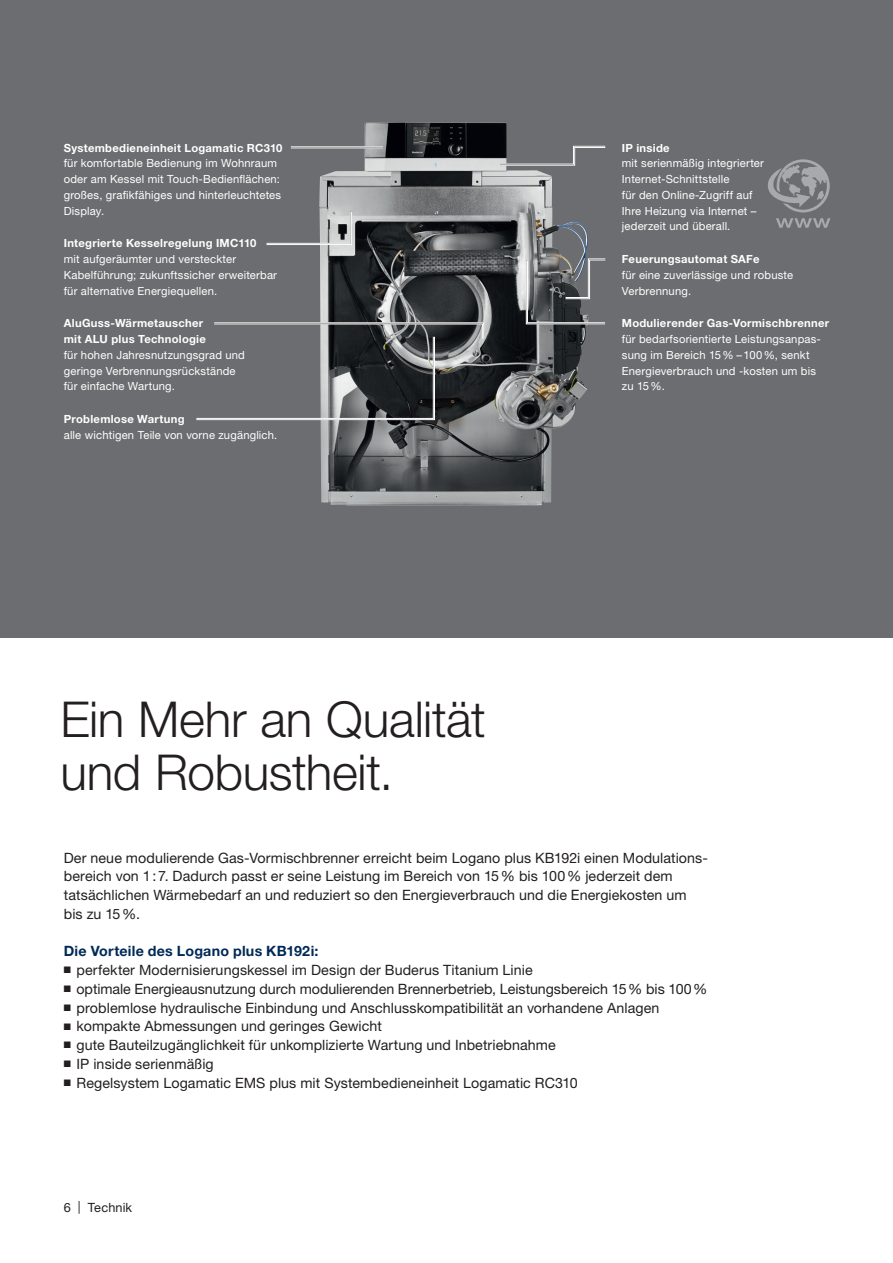
<style>
.page{position:relative;width:893px;height:1263px;background:#fff}
.page>*{position:absolute;margin:0;border:0;box-sizing:border-box;transform-origin:0 0}
.t1{font:300 49.5px/52.5px "Helvetica Neue LT Pro";letter-spacing:-.01em;color:#231f20}
.t2{font:14.25px/18.8px "Helvetica Neue LT Pro";letter-spacing:.005em;color:#231f20}
.t3{font:700 14.25px "Helvetica Neue LT Pro";letter-spacing:.015em;color:#002a56}
.t4{font:12.75px "Helvetica Neue LT Pro";letter-spacing:.01em;color:#231f20}
.t5{font:11.25px/15.8px "Helvetica Neue LT Pro";letter-spacing:.015em;color:#fff}
.t6{font:700 11.25px/15.8px "Helvetica Neue LT Pro";letter-spacing:.025em;color:#fff}
.t7{font:9.3px "Zapf Dingbats ITC";color:#231f20}
</style>
<div class="page">
<div style="left:0;top:0;width:893px;height:638px;background:#6c6d70"></div>
<img style="left:320px;top:122px;width:268px;height:383px">
<svg style="left:776px;top:218px;width:54px;height:10px"></svg>
<svg style="left:768px;top:159px;width:62px;height:53px"></svg>
<hr style="left:291px;top:146px;width:92px;height:2px;background:#231f20">
<hr style="left:291px;top:146px;width:92px;height:1px;background:#fff">
<hr style="left:291px;top:148px;width:92px;height:1px;background:#fff">
<svg style="left:266px;top:210px;width:87px;height:36px"></svg>
<svg style="left:499px;top:145px;width:107px;height:21px"></svg>
<svg style="left:196px;top:322px;width:289px;height:99px"></svg>
<svg style="left:525px;top:258px;width:81px;height:67px"></svg>
<p class="t6" style="left:64px;top:139px;width:220px">Systembedieneinheit Logamatic RC310</p>
<p class="t5" style="left:64px;top:155px;width:219px">für komfortable Bedienung im Wohnraum oder am Kessel mit Touch-Bedienflächen: großes, grafikfähiges und hinterleuchtetes Display.</p>
<p class="t6" style="left:64px;top:235px;width:194px">Integrierte Kesselregelung IMC110</p>
<p class="t5" style="left:64px;top:251px;width:215px">mit aufgeräumter und versteckter<br>Kabelführung; zukunftssicher erweiterbar für alternative Energiequellen.</p>
<p class="t6" style="left:64px;top:315px;width:144px">AluGuss-Wärmetauscher mit ALU plus Technologie</p>
<p class="t5" style="left:64px;top:347px;width:183px">für hohen Jahresnutzungsgrad und geringe Verbrennungsrückstände für einfache Wartung.</p>
<p class="t6" style="left:64px;top:411px;width:122px">Problemlose Wartung</p>
<p class="t5" style="left:64px;top:427px;width:215px">alle wichtigen Teile von vorne zugänglich.</p>
<h1 class="t1" style="left:61px;top:692px;width:427px">Ein Mehr an Qualität und Robustheit.</h1>
<p class="t6" style="left:622px;top:139px;width:49px">IP inside</p>
<p class="t5" style="left:622px;top:155px;width:144px">mit serienmäßig integrierter<br>Internet-Schnittstelle<br>für den Online-Zugriff auf<br>Ihre Heizung via Internet – jederzeit und überall.</p>
<p class="t6" style="left:622px;top:251px;width:139px">Feuerungsautomat SAFe</p>
<p class="t5" style="left:622px;top:267px;width:173px">für eine zuverlässige und robuste<br>Verbrennung.</p>
<p class="t6" style="left:622px;top:315px;width:209px">Modulierender Gas-Vormischbrenner</p>
<p class="t5" style="left:622px;top:331px;width:201px">für bedarfsorientierte Leistungsanpas&shy;sung im Bereich 15% –100%, senkt<br>Energieverbrauch und -kosten um bis zu 15%.</p>
<p class="t2" style="left:64px;top:848px;width:644px">Der neue modulierende Gas-Vormischbrenner erreicht beim Logano plus KB192i einen Modulations&shy;bereich von 1:7. Dadurch passt er seine Leistung im Bereich von 15% bis 100% jederzeit dem tatsächlichen Wärmebedarf an und reduziert so den Energieverbrauch und die Energiekosten um bis zu 15%.</p>
<p class="t3" style="left:64px;top:942px;width:256px">Die Vorteile des Logano plus KB192i:</p>
<p class="t2" style="left:64px;top:960px;width:470px">■ perfekter Modernisierungskessel im Design der Buderus Titanium Linie</p>
<p class="t7" style="left:71px;top:984px;width:4px">■</p>
<p class="t2" style="left:64px;top:979px;width:645px">■ optimale Energieausnutzung durch modulierenden Brennerbetrieb, Leistungsbereich 15% bis 100%</p>
<p class="t7" style="left:71px;top:1003px;width:4px">■</p>
<p class="t2" style="left:64px;top:998px;width:597px">■ problemlose hydraulische Einbindung und Anschlusskompatibilität an vorhandene Anlagen</p>
<p class="t7" style="left:71px;top:1022px;width:4px">■</p>
<p class="t2" style="left:64px;top:1016px;width:320px">■ kompakte Abmessungen und geringes Gewicht</p>
<p class="t2" style="left:64px;top:1035px;width:494px">■ gute Bauteilzugänglichkeit für unkomplizierte Wartung und Inbetriebnahme</p>
<p class="t7" style="left:71px;top:1059px;width:4px">■</p>
<p class="t2" style="left:64px;top:1054px;width:151px">■ IP inside serienmäßig</p>
<p class="t7" style="left:71px;top:1078px;width:4px">■</p>
<p class="t2" style="left:64px;top:1073px;width:515px">■ Regelsystem Logamatic EMS plus mit Systembedieneinheit Logamatic RC310</p>
<p class="t4" style="left:64px;top:1199px;width:70px">6 | Technik</p>
</div>
